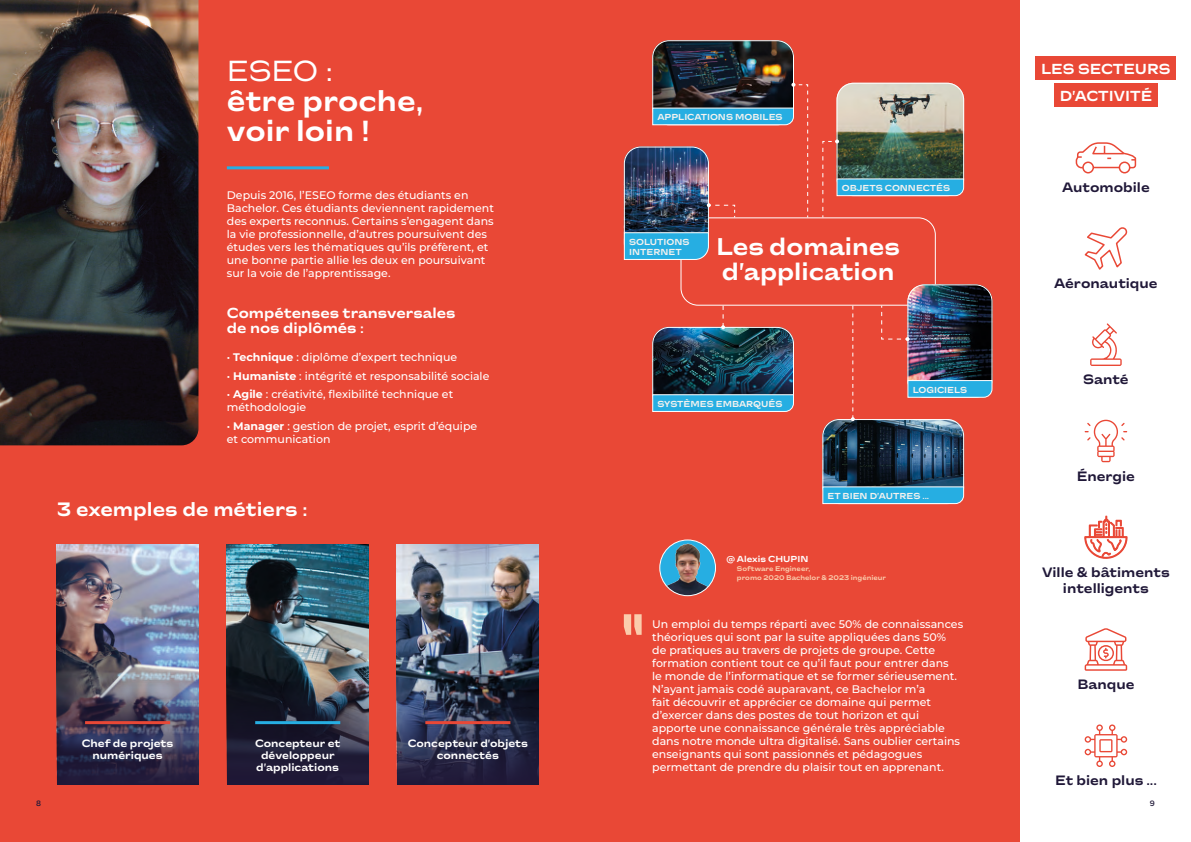
<style>
.page{position:relative;width:1191px;height:842px;background:#e94836}
.page>*{position:absolute;margin:0;border:0;box-sizing:border-box;transform-origin:0 0}
.t1{font:700 30px/30px "CA Slalom Extended";color:#fff}
.t2{font:700 25px/25px "CA Slalom Extended";color:#fff}
.t3{font:700 20px "CA Slalom Extended";color:#fff}
.t4{font:700 15px/15px "CA Slalom Extended";color:#fff}
.t5{font:700 14px/16px "CA Slalom Extended";color:#201838;text-align:center}
.t6{font:500 11px/13px "Montserrat";color:#fff}
.t7{font:700 11px/12px "CA Slalom Extended";color:#fff;text-align:center}
.t8{font:700 9px/10px "CA Slalom Extended";color:#f5f2ef}
.t9{font:700 9px "CA Slalom Extended";color:#fff}
.NUMERO_G{font:500 8px "CA Slalom";color:#201838}
.NUMERO_D{font:500 8px "CA Slalom";color:#201838}
.t10{font:700 7px/9px "CA Slalom Extended";color:#fbccac}
.s1{font-weight:400}
.s2{font-weight:700}
</style>
<div class="page">
<hr style="left:227px;top:166px;width:102px;height:3px;background:#26aee2">
<div style="left:680px;top:217px;width:255px;height:89px;border:1px solid #fff;border-radius:17px"></div>
<div style="left:1020px;top:0;width:171px;height:842px;background:#fff"></div>
<img style="left:57px;top:544px;width:141px;height:241px">
<img style="left:227px;top:544px;width:142px;height:241px">
<img style="left:397px;top:544px;width:142px;height:241px">
<img style="left:824px;top:419px;width:140px;height:67px">
<div style="left:822px;top:419px;width:142px;height:85px;border:1px solid #fff;border-radius:17px"></div>
<img style="left:654px;top:42px;width:139px;height:41px">
<div style="left:652px;top:40px;width:142px;height:85px;border:1px solid #fff;border-radius:17px"></div>
<img style="left:909px;top:285px;width:83px;height:95px">
<div style="left:907px;top:284px;width:85px;height:114px;border:1px solid #fff;border-radius:17px"></div>
<img style="left:838px;top:83px;width:126px;height:56px">
<div style="left:836px;top:83px;width:128px;height:113px;border:1px solid #fff;border-radius:17px"></div>
<img style="left:653px;top:327px;width:141px;height:67px">
<div style="left:652px;top:327px;width:142px;height:85px;border:1px solid #fff;border-radius:17px"></div>
<img style="left:624px;top:147px;width:83px;height:85px">
<div style="left:624px;top:147px;width:85px;height:113px;border:1px solid #fff;border-radius:17px"></div>
<hr style="left:85px;top:721px;width:85px;height:3px;background:#e94836">
<hr style="left:255px;top:721px;width:85px;height:3px;background:#26aee2">
<hr style="left:425px;top:721px;width:85px;height:3px;background:#e94836">
<img style="left:0;top:0;width:198px;height:445px">
<div style="left:1035px;top:57px;width:141px;height:23px;background:#e94836"></div>
<div style="left:1054px;top:84px;width:103px;height:23px;background:#e94836"></div>
<svg style="left:652px;top:394px;width:142px;height:18px;background:#42b5e2"></svg>
<svg style="left:822px;top:486px;width:142px;height:19px;background:#49b0d9"></svg>
<svg style="left:907px;top:380px;width:86px;height:18px;background:#47b6e1"></svg>
<svg style="left:623px;top:232px;width:86px;height:28px;background:#3fb1de"></svg>
<svg style="left:721px;top:306px;width:4px;height:23px"></svg>
<svg style="left:851px;top:306px;width:4px;height:115px"></svg>
<svg style="left:880px;top:305px;width:29px;height:36px"></svg>
<img style="left:651px;top:83px;width:157px;height:135px">
<svg style="left:822px;top:139px;width:142px;height:79px"></svg>
<svg style="left:1084px;top:628px;width:43px;height:43px"></svg>
<svg style="left:1084px;top:516px;width:43px;height:43px"></svg>
<svg style="left:1084px;top:420px;width:43px;height:42px"></svg>
<svg style="left:1084px;top:724px;width:43px;height:43px"></svg>
<svg style="left:1084px;top:227px;width:44px;height:43px"></svg>
<svg style="left:1090px;top:323px;width:31px;height:43px"></svg>
<svg style="left:1075px;top:142px;width:61px;height:32px"></svg>
<img style="left:661px;top:541px;width:54px;height:55px">
<div style="left:659px;top:539px;width:57px;height:57px;border:1px solid #fff;border-radius:50%"></div>
<svg style="left:624px;top:614px;width:17px;height:21px"></svg>
<p class="t1" style="left:227px;top:54px;width:198px"><span class="s1">ESEO :<br></span>être proche,</p>
<p class="t1" style="left:227px;top:114px;width:145px">voir loin !</p>
<p class="t6" style="left:227px;top:188px;width:269px">Depuis 2016, l’ESEO forme des étudiants en Bachelor. Ces étudiants deviennent rapidement des experts reconnus. Certains s’engagent dans la vie professionnelle, d’autres poursuivent des études vers les thématiques qu’ils préfèrent, et une bonne partie allie les deux en poursuivant sur la voie de l’apprentissage.</p>
<p class="t4" style="left:227px;top:304px;width:230px">Compétenses transversales de nos diplômés :</p>
<p class="t6" style="left:227px;top:350px;width:232px">• <span class="s2">Technique</span> : diplôme d’expert technique</p>
<p class="t6" style="left:227px;top:369px;width:264px">• <span class="s2">Humaniste</span> : intégrité et responsabilité sociale</p>
<p class="t6" style="left:227px;top:387px;width:228px">• <span class="s2">Agile</span> : créativité, flexibilité technique et méthodologie</p>
<p class="t6" style="left:227px;top:419px;width:252px">• <span class="s2">Manager</span> : gestion de projet, esprit d’équipe et communication</p>
<p class="t3" style="left:57px;top:494px;width:252px">3 exemples de métiers :</p>
<p class="NUMERO_G" style="left:36px;top:797px;width:6px">8</p>
<p class="t7" style="left:82px;top:737px;width:93px">Chef de projets numériques</p>
<p class="t7" style="left:255px;top:737px;width:87px">Concepteur et développeur d’applications</p>
<p class="t7" style="left:408px;top:737px;width:122px">Concepteur d’objets connectés</p>
<p class="t8" style="left:657px;top:112px;width:127px">APPLICATIONS MOBILES</p>
<p class="t8" style="left:841px;top:182px;width:110px">OBJETS CONNECTÉS</p>
<p class="t8" style="left:629px;top:236px;width:62px">SOLUTIONS<br>INTERNET</p>
<p class="t2" style="left:716px;top:233px;width:185px">Les domaines d’application</p>
<p class="t8" style="left:657px;top:398px;width:127px">SYSTÈMES EMBARQUÉS</p>
<p class="t8" style="left:912px;top:384px;width:56px">LOGICIELS</p>
<p class="t8" style="left:827px;top:490px;width:103px">ET BIEN D’AUTRES ...</p>
<p class="t9" style="left:726px;top:553px;width:83px">@ Alexis CHUPIN</p>
<p class="t10" style="left:737px;top:564px;width:151px">Software Engineer,<br>promo 2020 Bachelor &amp; 2023 ingénieur</p>
<p class="t6" style="left:652px;top:617px;width:312px">Un emploi du temps réparti avec 50% de connaissances théoriques qui sont par la suite appliquées dans 50%<br>de pratiques au travers de projets de groupe. Cette formation contient tout ce qu’il faut pour entrer dans<br>le monde de l’informatique et se former sérieusement.<br>N’ayant jamais codé auparavant, ce Bachelor m’a<br>fait découvrir et apprécier ce domaine qui permet d’exercer dans des postes de tout horizon et qui apporte une connaissance générale très appréciable dans notre monde ultra digitalisé. Sans oublier certains enseignants qui sont passionnés et pédagogues permettant de prendre du plaisir tout en apprenant.</p>
<p class="t4" style="left:1041px;top:61px;width:131px">LES SECTEURS</p>
<p class="t4" style="left:1059px;top:88px;width:94px">D’ACTIVITÉ</p>
<p class="t5" style="left:1062px;top:178px;width:89px">Automobile</p>
<p class="t5" style="left:1054px;top:275px;width:105px">Aéronautique</p>
<p class="t5" style="left:1083px;top:371px;width:47px">Santé</p>
<p class="t5" style="left:1076px;top:467px;width:60px">Énergie</p>
<p class="t5" style="left:1042px;top:563px;width:129px">Ville &amp; bâtiments intelligents</p>
<p class="t5" style="left:1077px;top:676px;width:59px">Banque</p>
<p class="t5" style="left:1055px;top:772px;width:103px">Et bien plus ...</p>
<p class="NUMERO_D" style="left:1150px;top:797px;width:7px">9</p>
</div>
